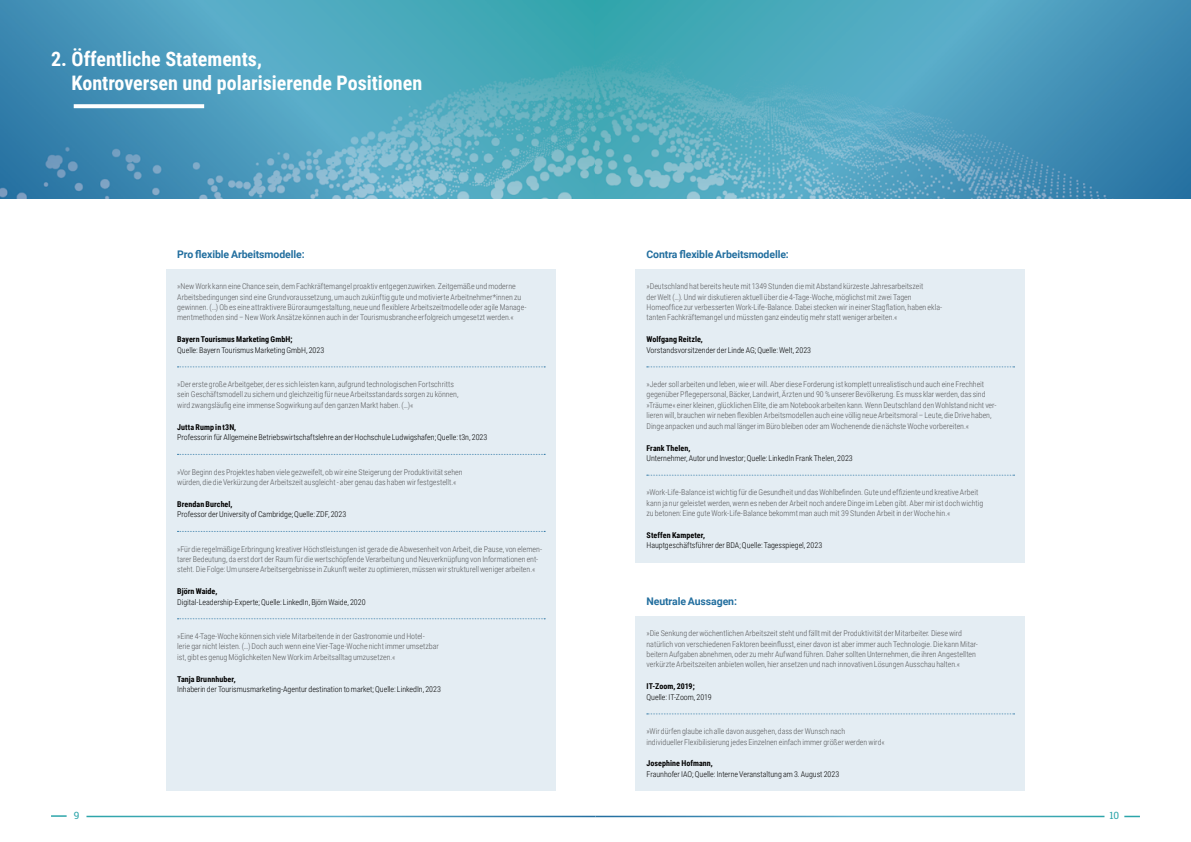
<style>
.page{position:relative;width:1191px;height:842px;background:#fff}
.page>*{position:absolute;margin:0;border:0;box-sizing:border-box;transform-origin:0 0}
.t1{font:700 20px/24px "Roboto Condensed";color:#fff}
.t2{font:700 10.5px "Roboto";letter-spacing:-.01em;color:#236f9f}
.t3{font:10px "Roboto Slab";color:#2ca5aa}
.t4{font:300 8px/10.4px "Roboto Condensed";letter-spacing:-.005em;color:#58595b}
.t5{font:300 8px "Roboto Condensed";letter-spacing:-.005em;color:#000}
.t6{font:700 8px "Roboto Condensed";letter-spacing:.01em;color:#000}
</style>
<div class="page">
<img style="left:0;top:0;width:1191px;height:198px">
<svg style="left:74px;top:104px;width:130px;height:4px"></svg>
<div style="left:166px;top:269px;width:390px;height:522px;background:#e4edf3"></div>
<svg style="left:177px;top:367px;width:368px;height:1px"></svg>
<svg style="left:177px;top:454px;width:368px;height:1px"></svg>
<svg style="left:177px;top:531px;width:368px;height:1px"></svg>
<svg style="left:177px;top:618px;width:368px;height:1px"></svg>
<div style="left:635px;top:269px;width:390px;height:294px;background:#e4edf3"></div>
<svg style="left:647px;top:367px;width:367px;height:1px"></svg>
<svg style="left:647px;top:475px;width:367px;height:1px"></svg>
<div style="left:635px;top:616px;width:390px;height:175px;background:#e4edf3"></div>
<svg style="left:647px;top:714px;width:367px;height:1px"></svg>
<svg style="left:1124px;top:816px;width:16px;height:1px"></svg>
<svg style="left:51px;top:815px;width:16px;height:2px"></svg>
<h1 class="t1" style="left:72px;top:46px;width:352px;text-indent:-21px">2. Öffentliche Statements,<br>Kontroversen und polarisierende Positionen</h1>
<h2 class="t2" style="left:177px;top:247px;width:129px">Pro flexible Arbeitsmodelle:</h2>
<h2 class="t2" style="left:646px;top:247px;width:144px">Contra flexible Arbeitsmodelle:</h2>
<p class="t4" style="left:177px;top:281px;width:351px">»New Work kann eine Chance sein, dem Fachkräftemangel proaktiv entgegenzuwirken. Zeitgemäße und moderne Arbeitsbedingungen sind eine Grundvoraussetzung, um auch zukünftig gute und motivierte Arbeitnehmer*innen zu gewinnen. (…) Ob es eine attraktivere Büroraumgestaltung, neue und flexiblere Arbeitszeitmodelle oder agile Manage&shy;mentmethoden sind – New Work Ansätze können auch in der Tourismusbranche erfolgreich umgesetzt werden.«</p>
<p class="t6" style="left:177px;top:334px;width:117px">Bayern Tourismus Marketing GmbH;</p>
<p class="t5" style="left:177px;top:344px;width:149px">Quelle: Bayern Tourismus Marketing GmbH, 2023</p>
<p class="t4" style="left:177px;top:379px;width:283px">»Der erste große Arbeitgeber, der es sich leisten kann, aufgrund technologischen Fortschritts sein Geschäftsmodell zu sichern und gleichzeitig für neue Arbeitsstandards sorgen zu können, wird zwangsläufig eine immense Sogwirkung auf den ganzen Markt haben. (…)«</p>
<p class="t6" style="left:177px;top:421px;width:61px">Jutta Rump in t3N,</p>
<p class="t5" style="left:177px;top:432px;width:312px">Professorin für Allgemeine Betriebswirtschaftslehre an der Hochschule Ludwigshafen; Quelle: t3n, 2023</p>
<p class="t4" style="left:177px;top:466px;width:287px">»Vor Beginn des Projektes haben viele gezweifelt, ob wir eine Steigerung der Produktivität sehen würden, die die Verkürzung der Arbeitszeit ausgleicht - aber genau das haben wir festgestellt.«</p>
<p class="t6" style="left:177px;top:498px;width:57px">Brendan Burchel,</p>
<p class="t5" style="left:177px;top:509px;width:171px">Professor der University of Cambridge; Quelle: ZDF, 2023</p>
<p class="t4" style="left:177px;top:543px;width:366px">»Für die regelmäßige Erbringung kreativer Höchstleistungen ist gerade die Abwesenheit von Arbeit, die Pause, von elemen&shy;tarer Bedeutung, da erst dort der Raum für die wertschöpfende Verarbeitung und Neuverknüpfung von Informationen ent&shy;steht. Die Folge: Um unsere Arbeitsergebnisse in Zukunft weiter zu optimieren, müssen wir strukturell weniger arbeiten.«</p>
<p class="t6" style="left:177px;top:586px;width:42px">Björn Waide,</p>
<p class="t5" style="left:177px;top:596px;width:190px">Digital-Leadership-Experte; Quelle: LinkedIn, Björn Waide, 2020</p>
<p class="t4" style="left:177px;top:631px;width:263px">»Eine 4-Tage-Woche können sich viele Mitarbeitende in der Gastronomie und Hotel&shy;lerie gar nicht leisten. (…) Doch auch wenn eine Vier-Tage-Woche nicht immer umsetzbar ist, gibt es genug Möglichkeiten New Work im Arbeitsalltag umzusetzen.«</p>
<p class="t6" style="left:177px;top:673px;width:60px">Tanja Brunnhuber,</p>
<p class="t5" style="left:177px;top:684px;width:265px">Inhaberin der Tourismusmarketing-Agentur destination to market; Quelle: LinkedIn, 2023</p>
<p class="t4" style="left:646px;top:281px;width:297px">»Deutschland hat bereits heute mit 1349 Stunden die mit Abstand kürzeste Jahresarbeitszeit<br>der Welt (…). Und wir diskutieren aktuell über die 4-Tage-Woche, möglichst mit zwei Tagen Homeoffice zur verbesserten Work-Life-Balance. Dabei stecken wir in einer Stagflation, haben ekla&shy;tanten Fachkräftemangel und müssten ganz eindeutig mehr statt weniger arbeiten.«</p>
<p class="t6" style="left:646px;top:334px;width:58px">Wolfgang Reitzle,</p>
<p class="t5" style="left:646px;top:344px;width:166px">Vorstandsvorsitzender der Linde AG; Quelle: Welt, 2023</p>
<p class="t4" style="left:646px;top:379px;width:351px">»Jeder soll arbeiten und leben, wie er will. Aber diese Forderung ist komplett unrealistisch und auch eine Frechheit gegenüber Pflegepersonal, Bäcker, Landwirt, Ärzten und 90 % unserer Bevölkerung. Es muss klar werden, das sind »Träume« einer kleinen, glücklichen Elite, die am Notebook arbeiten kann. Wenn Deutschland den Wohlstand nicht ver&shy;lieren will, brauchen wir neben flexiblen Arbeitsmodellen auch eine völlig neue Arbeitsmoral – Leute, die Drive haben, Dinge anpacken und auch mal länger im Büro bleiben oder am Wochenende die nächste Woche vorbereiten.«</p>
<p class="t6" style="left:646px;top:442px;width:45px">Frank Thelen,</p>
<p class="t5" style="left:646px;top:452px;width:208px">Unternehmer, Autor und Investor; Quelle: LinkedIn Frank Thelen, 2023</p>
<p class="t4" style="left:646px;top:487px;width:338px">»Work-Life-Balance ist wichtig für die Gesundheit und das Wohlbefinden. Gute und effiziente und kreative Arbeit kann ja nur geleistet werden, wenn es neben der Arbeit noch andere Dinge im Leben gibt. Aber mir ist doch wichtig zu betonen: Eine gute Work-Life-Balance bekommt man auch mit 39 Stunden Arbeit in der Woche hin.«</p>
<p class="t6" style="left:646px;top:529px;width:60px">Steffen Kampeter,</p>
<p class="t5" style="left:646px;top:540px;width:177px">Hauptgeschäftsführer der BDA; Quelle: Tagesspiegel, 2023</p>
<h2 class="t2" style="left:646px;top:594px;width:92px">Neutrale Aussagen:</h2>
<p class="t4" style="left:646px;top:628px;width:333px">»Die Senkung der wöchentlichen Arbeitszeit steht und fällt mit der Produktivität der Mitarbeiter. Diese wird natürlich von verschiedenen Faktoren beeinflusst, einer davon ist aber immer auch Technologie. Die kann Mitar&shy;beitern Aufgaben abnehmen, oder zu mehr Aufwand führen. Daher sollten Unternehmen, die ihren Angestellten verkürzte Arbeitszeiten anbieten wollen, hier ansetzen und nach innovativen Lösungen Ausschau halten.«</p>
<p class="t6" style="left:646px;top:681px;width:50px">IT-Zoom, 2019;</p>
<p class="t5" style="left:646px;top:691px;width:67px">Quelle: IT-Zoom, 2019</p>
<p class="t4" style="left:646px;top:726px;width:240px">»Wir dürfen glaube ich alle davon ausgehen, dass der Wunsch nach<br>individueller Flexibilisierung jedes Einzelnen einfach immer größer werden wird«</p>
<p class="t6" style="left:646px;top:758px;width:68px">Josephine Hofmann,</p>
<p class="t5" style="left:646px;top:768px;width:194px">Fraunhofer IAO; Quelle: Interne Veranstaltung am 3. August 2023</p>
<p class="t3" style="left:74px;top:809px;width:7px">9</p>
<p class="t3" style="left:1109px;top:809px;width:11px">10</p>
</div>
